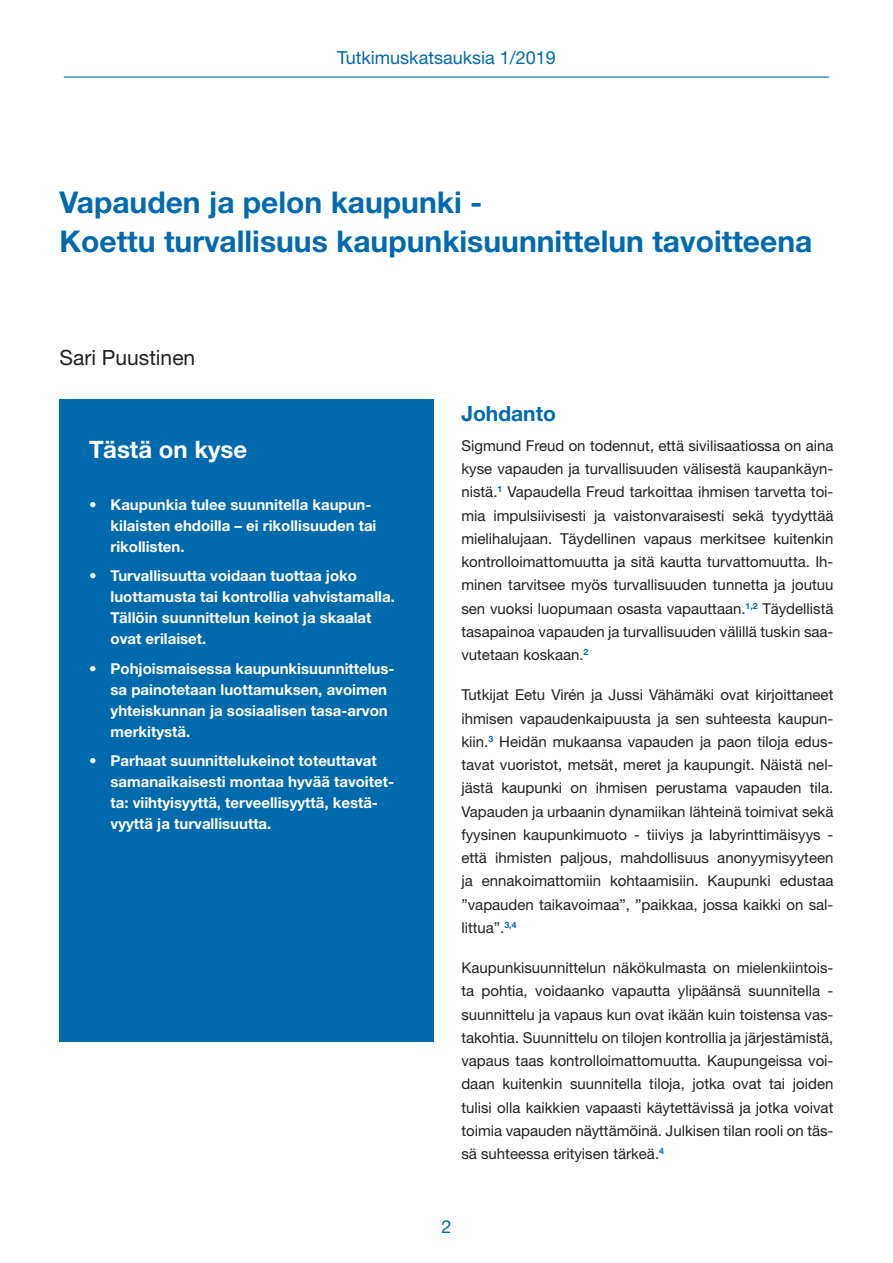
<style>
.page{position:relative;width:893px;height:1263px;background:#fff}
.page>*{position:absolute;margin:0;border:0;box-sizing:border-box;transform-origin:0 0}
.t1{font:700 30px/39px "Helvetica Neue LT Std";color:#006aad}
.t2{font:700 24px "Helvetica Neue LT Std";color:#fff}
.t3{font:21px "Helvetica Neue LT Std";color:#231f20}
.t4{font:700 21px "Helvetica Neue LT Std";color:#006aad}
.t5{font:18px "Helvetica Neue LT Std";color:#006aad}
.t6{font:15px/23.2px "Helvetica Neue LT Std";color:#231f20;text-align:justify}
.t7{font:700 15px/21px "Helvetica Neue LT Std";color:#fff}
</style>
<div class="page">
<hr style="left:64px;top:77px;width:765px;height:1px;background:#006aad">
<div style="left:60px;top:400px;width:374px;height:642px;background:#006aad"></div>
<p class="t5" style="left:337px;top:47px;width:220px">Tutkimuskatsauksia 1/2019</p>
<h1 class="t1" style="left:60px;top:182px;width:754px">Vapauden ja pelon kaupunki -<br>Koettu turvallisuus kaupunkisuunnittelun tavoitteena</h1>
<h3 class="t3" style="left:60px;top:345px;width:137px">Sari Puustinen</h3>
<h2 class="t2" style="left:89px;top:435px;width:160px">Tästä on kyse</h2>
<p class="t7" style="left:111px;top:494px;width:267px;text-indent:-21px">• Kaupunkia tulee suunnitella kaupun&shy;kilaisten ehdoilla – ei rikollisuuden tai rikollisten.</p>
<p class="t7" style="left:111px;top:565px;width:286px;text-indent:-21px">• Turvallisuutta voidaan tuottaa joko luottamusta tai kontrollia vahvistamalla.<br>Tällöin suunnittelun keinot ja skaalat ovat erilaiset.</p>
<p class="t7" style="left:111px;top:658px;width:286px;text-indent:-21px">• Pohjoismaisessa kaupunkisuunnittelus&shy;sa painotetaan luottamuksen, avoimen yhteiskunnan ja sosiaalisen tasa-arvon merkitystä.</p>
<p class="t7" style="left:111px;top:750px;width:285px;text-indent:-21px">• Parhaat suunnittelukeinot toteuttavat samanaikaisesti montaa hyvää tavoitet&shy;ta: viihtyisyyttä, terveellisyyttä, kestä&shy;vyyttä ja turvallisuutta.</p>
<h3 class="t4" style="left:461px;top:401px;width:96px">Johdanto</h3>
<p class="t6" style="left:461px;top:434px;width:374px">Sigmund Freud on todennut, että sivilisaatiossa on aina kyse vapauden ja turvallisuuden välisestä kaupankäyn&shy;nistä.<sup>1</sup> Vapaudella Freud tarkoittaa ihmisen tarvetta toi&shy;mia impulsiivisesti ja vaistonvaraisesti sekä tyydyttää mielihalujaan. Täydellinen vapaus merkitsee kuitenkin kontrolloimattomuutta ja sitä kautta turvattomuutta. Ih&shy;minen tarvitsee myös turvallisuuden tunnetta ja joutuu sen vuoksi luopumaan osasta vapauttaan.<sup>1,2</sup> Täydellistä tasapainoa vapauden ja turvallisuuden välillä tuskin saa&shy;vutetaan koskaan.<sup>2</sup></p>
<p class="t6" style="left:461px;top:683px;width:374px">Tutkijat Eetu Virén ja Jussi Vähämäki ovat kirjoittaneet ihmisen vapaudenkaipuusta ja sen suhteesta kaupun&shy;kiin.<sup>3</sup> Heidän mukaansa vapauden ja paon tiloja edus&shy;tavat vuoristot, metsät, meret ja kaupungit. Näistä nel&shy;jästä kaupunki on ihmisen perustama vapauden tila.<br>Vapauden ja urbaanin dynamiikan lähteinä toimivat sekä fyysinen kaupunkimuoto - tiiviys ja labyrinttimäisyys - että ihmisten paljous, mahdollisuus anonyymisyyteen ja ennakoimattomiin kohtaamisiin. Kaupunki edustaa ”vapauden taikavoimaa”, ”paikkaa, jossa kaikki on sal&shy;littua”.<sup>3,4</sup></p>
<p class="t6" style="left:461px;top:956px;width:374px">Kaupunkisuunnittelun näkökulmasta on mielenkiintois&shy;ta pohtia, voidaanko vapautta ylipäänsä suunnitella - suunnittelu ja vapaus kun ovat ikään kuin toistensa vas&shy;takohtia. Suunnittelu on tilojen kontrollia ja järjestämistä, vapaus taas kontrolloimattomuutta. Kaupungeissa voi&shy;daan kuitenkin suunnitella tiloja, jotka ovat tai joiden tulisi olla kaikkien vapaasti käytettävissä ja jotka voivat toimia vapauden näyttämöinä. Julkisen tilan rooli on täs&shy;sä suhteessa erityisen tärkeä.<sup>4</sup></p>
<p class="t5" style="left:441px;top:1216px;width:12px">2</p>
</div>
